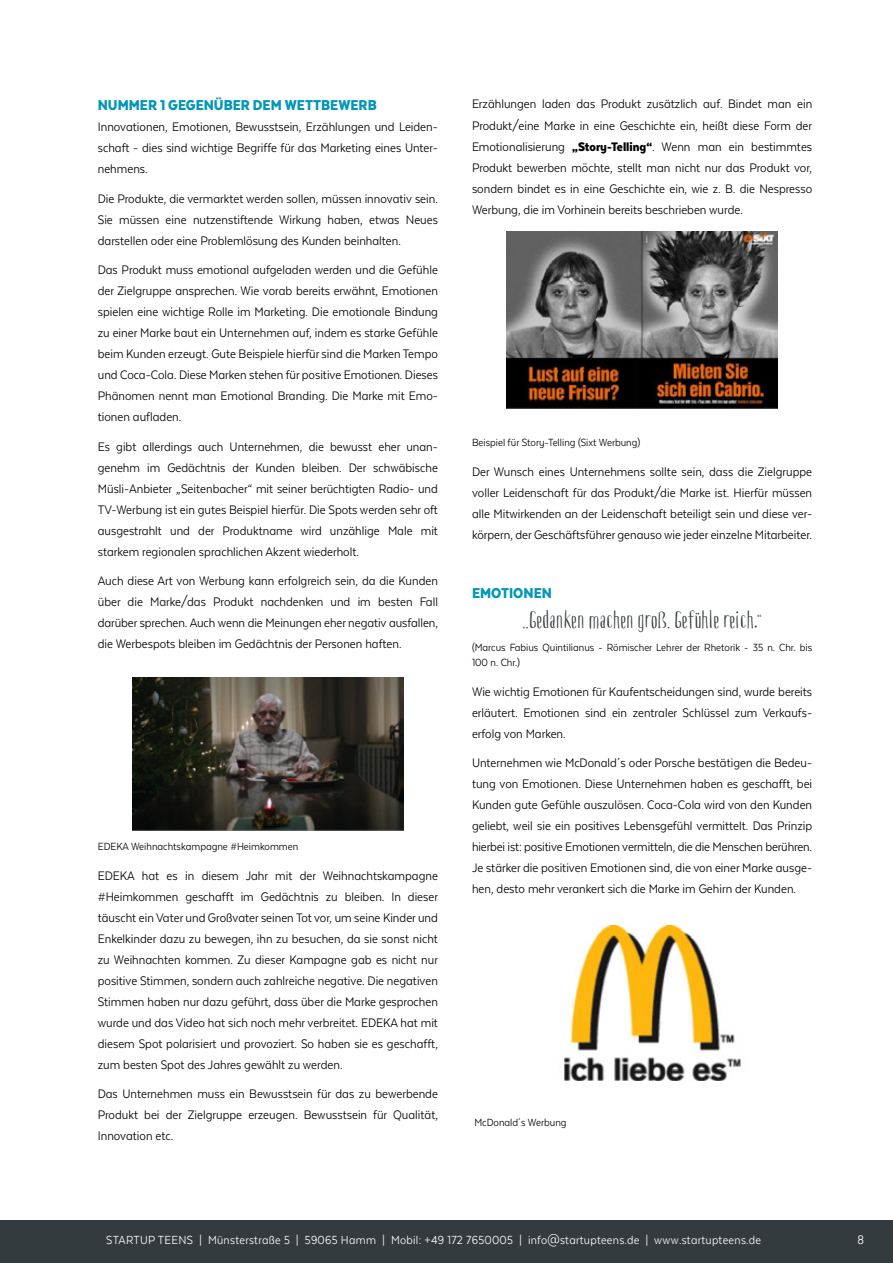
<style>
.page{position:relative;width:893px;height:1263px;background:#fff}
.page>*{position:absolute;margin:0;border:0;box-sizing:border-box;transform-origin:0 0}
.Extra_Boho{font:24px "Boho Sans";letter-spacing:.03em;color:#343b3f}
.Zwischenhead{font:900 16.5px "Texta Narrow Alt";color:#0097b9}
.Fliesstext{font:14.25px/21px "Texta Narrow Alt";color:#000;text-align:justify}
.Fliesstext-2{font:14.25px "Texta Narrow Alt";color:#fff}
.head{font:13.5px "Texta Narrow Alt";letter-spacing:.02em;color:#fff}
.BU{font:12px/15px "Texta Narrow Alt";color:#000}
.s1{font-weight:900}
</style>
<div class="page">
<img style="left:132px;top:678px;width:271px;height:152px">
<img style="left:507px;top:232px;width:270px;height:177px">
<img style="left:564px;top:926px;width:177px;height:154px">
<div style="left:0;top:1220px;width:893px;height:43px;background:#343b3f"></div>
<p class="Zwischenhead" style="left:98px;top:97px;width:280px">NUMMER 1 GEGENÜBER DEM WETTBEWERB</p>
<p class="Fliesstext" style="left:98px;top:116px;width:342px">Innovationen, Emotionen, Bewusstsein, Erzählungen und Leiden&shy;schaft - dies sind wichtige Begriffe für das Marketing eines Unter&shy;nehmens.</p>
<p class="Fliesstext" style="left:98px;top:188px;width:342px">Die Produkte, die vermarktet werden sollen, müssen innovativ sein.<br>Sie müssen eine nutzenstiftende Wirkung haben, etwas Neues darstellen oder eine Problemlösung des Kunden beinhalten.</p>
<p class="Fliesstext" style="left:98px;top:259px;width:342px">Das Produkt muss emotional aufgeladen werden und die Gefühle der Zielgruppe ansprechen. Wie vorab bereits erwähnt, Emotionen spielen eine wichtige Rolle im Marketing. Die emotionale Bindung zu einer Marke baut ein Unternehmen auf, indem es starke Gefühle beim Kunden erzeugt. Gute Beispiele hierfür sind die Marken Tempo und Coca-Cola. Diese Marken stehen für positive Emotionen. Dieses Phänomen nennt man Emotional Branding. Die Marke mit Emo&shy;tionen aufladen.</p>
<p class="Fliesstext" style="left:98px;top:436px;width:342px">Es gibt allerdings auch Unternehmen, die bewusst eher unan&shy;genehm im Gedächtnis der Kunden bleiben. Der schwäbische Müsli-Anbieter „Seitenbacher“ mit seiner berüchtigten Radio- und TV-Werbung ist ein gutes Beispiel hierfür. Die Spots werden sehr oft ausgestrahlt und der Produktname wird unzählige Male mit starkem regionalen sprachlichen Akzent wiederholt.</p>
<p class="Fliesstext" style="left:98px;top:570px;width:342px">Auch diese Art von Werbung kann erfolgreich sein, da die Kunden über die Marke/das Produkt nachdenken und im besten Fall darüber sprechen. Auch wenn die Meinungen eher negativ ausfallen, die Werbespots bleiben im Gedächtnis der Personen haften.</p>
<p class="BU" style="left:98px;top:839px;width:202px">EDEKA Weihnachtskampagne #Heimkommen</p>
<p class="Fliesstext" style="left:98px;top:865px;width:342px">EDEKA hat es in diesem Jahr mit der Weihnachtskampagne #Heimkommen geschafft im Gedächtnis zu bleiben. In dieser täuscht ein Vater und Großvater seinen Tot vor, um seine Kinder und Enkelkinder dazu zu bewegen, ihn zu besuchen, da sie sonst nicht zu Weihnachten kommen. Zu dieser Kampagne gab es nicht nur positive Stimmen, sondern auch zahlreiche negative. Die negativen Stimmen haben nur dazu geführt, dass über die Marke gesprochen wurde und das Video hat sich noch mehr verbreitet. EDEKA hat mit diesem Spot polarisiert und provoziert. So haben sie es geschafft, zum besten Spot des Jahres gewählt zu werden.</p>
<p class="Fliesstext" style="left:98px;top:1083px;width:342px">Das Unternehmen muss ein Bewusstsein für das zu bewerbende Produkt bei der Zielgruppe erzeugen. Bewusstsein für Qualität, Innovation etc.</p>
<p class="Fliesstext" style="left:472px;top:94px;width:342px">Erzählungen laden das Produkt zusätzlich auf. Bindet man ein Produkt/eine Marke in eine Geschichte ein, heißt diese Form der Emotionalisierung <span class="s1">„Story-Telling“</span>. Wenn man ein bestimmtes Produkt bewerben möchte, stellt man nicht nur das Produkt vor, sondern bindet es in eine Geschichte ein, wie z. B. die Nespresso Werbung, die im Vorhinein bereits beschrieben wurde.</p>
<p class="BU" style="left:472px;top:435px;width:170px">Beispiel für Story-Telling (Sixt Werbung)</p>
<p class="Fliesstext" style="left:472px;top:461px;width:342px">Der Wunsch eines Unternehmens sollte sein, dass die Zielgruppe voller Leidenschaft für das Produkt/die Marke ist. Hierfür müssen alle Mitwirkenden an der Leidenschaft beteiligt sein und diese ver&shy;körpern, der Geschäftsführer genauso wie jeder einzelne Mitarbeiter.</p>
<p class="Zwischenhead" style="left:472px;top:584px;width:81px">EMOTIONEN</p>
<p class="Extra_Boho" style="left:523px;top:605px;width:241px">„Gedanken machen groß, Gefühle reich.“</p>
<p class="BU" style="left:472px;top:640px;width:342px">(Marcus Fabius Quintilianus - Römischer Lehrer der Rhetorik - 35 n. Chr. bis<br>100 n. Chr.)</p>
<p class="Fliesstext" style="left:472px;top:681px;width:342px">Wie wichtig Emotionen für Kaufentscheidungen sind, wurde bereits erläutert. Emotionen sind ein zentraler Schlüssel zum Verkaufs&shy;erfolg von Marken.</p>
<p class="Fliesstext" style="left:472px;top:752px;width:342px">Unternehmen wie McDonald´s oder Porsche bestätigen die Bedeu&shy;tung von Emotionen. Diese Unternehmen haben es geschafft, bei Kunden gute Gefühle auszulösen. Coca-Cola wird von den Kunden geliebt, weil sie ein positives Lebensgefühl vermittelt. Das Prinzip hierbei ist: positive Emotionen vermitteln, die die Menschen berühren.<br>Je stärker die positiven Emotionen sind, die von einer Marke ausge&shy;hen, desto mehr verankert sich die Marke im Gehirn der Kunden.</p>
<p class="BU" style="left:474px;top:1115px;width:94px">McDonald´s Werbung</p>
<p class="head" style="left:106px;top:1233px;width:656px">STARTUP TEENS | Münsterstraße 5 | 59065 Hamm | Mobil: +49 172 7650005 | info@startupteens.de | www.startupteens.de</p>
<p class="Fliesstext-2" style="left:857px;top:1233px;width:8px">8</p>
</div>
